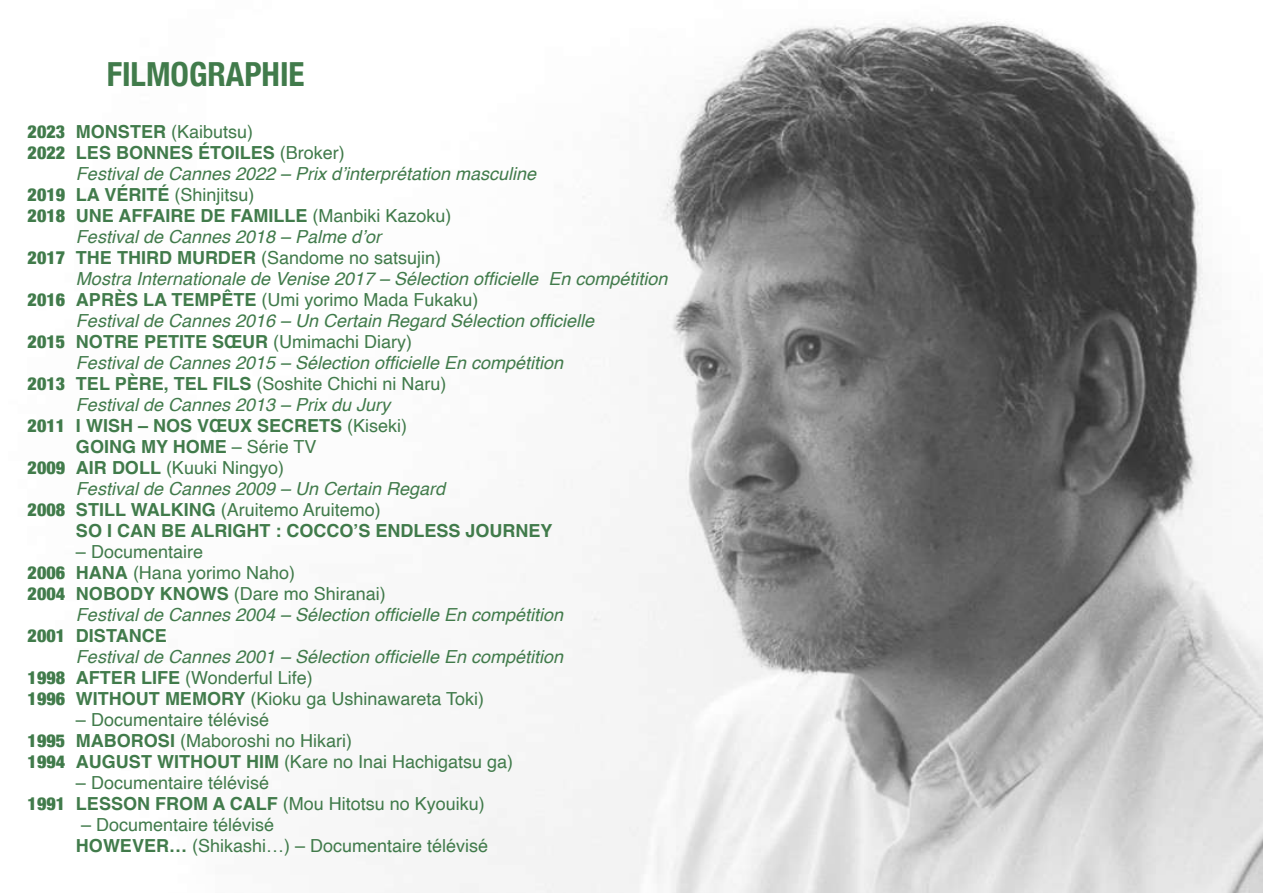
<style>
.page{position:relative;width:1263px;height:893px;background:#fff}
.page>*{position:absolute;margin:0;border:0;box-sizing:border-box;transform-origin:0 0}
.t1{font:700 condensed 33.15px "Helvetica Neue";color:#417b4b}
.t2{font:italic 18px/21px "Helvetica";color:#417b4b}
.t3{font:18px/21px "Helvetica";color:#417b4b}
.t4{font:900 condensed 18px/21px "Helvetica Neue";color:#417b4b}
.t5{font:700 18px "Helvetica";color:#417b4b}
.s1{font-weight:700;font-style:normal}
.s2{font-style:normal}
.s3{font-weight:700}
</style>
<div class="page">
<img style="left:396px;top:21px;width:867px;height:872px">
<p class="t4" style="left:28px;top:120px;width:39px">2023<br>2022</p>
<p class="t4" style="left:28px;top:183px;width:39px">2019<br>2018</p>
<p class="t4" style="left:28px;top:246px;width:39px">2017</p>
<p class="t4" style="left:28px;top:288px;width:39px">2016</p>
<p class="t4" style="left:28px;top:330px;width:39px">2015</p>
<p class="t4" style="left:28px;top:372px;width:39px">2013</p>
<p class="t4" style="left:28px;top:414px;width:39px">2011</p>
<p class="t4" style="left:28px;top:456px;width:39px">2009</p>
<p class="t4" style="left:28px;top:498px;width:39px">2008</p>
<p class="t4" style="left:28px;top:561px;width:39px">2006<br>2004</p>
<p class="t4" style="left:28px;top:624px;width:39px">2001</p>
<p class="t4" style="left:28px;top:666px;width:39px">1998<br>1996</p>
<p class="t4" style="left:28px;top:729px;width:39px">1995<br>1994</p>
<p class="t4" style="left:28px;top:792px;width:39px">1991</p>
<h1 class="t1" style="left:107px;top:47px;width:199px">FILMOGRAPHIE</h1>
<p class="t2" style="left:76px;top:122px;width:593px"><span class="s1">MONSTER</span> <span class="s2">(Kaibutsu)<br></span><span class="s1">LES BONNES ÉTOILES</span> <span class="s2">(Broker)<br></span>Festival de Cannes 2022 – Prix d’interprétation masculine<br><span class="s1">LA VÉRITÉ</span> <span class="s2">(Shinjitsu)<br></span><span class="s1">UNE AFFAIRE DE FAMILLE</span> <span class="s2">(Manbiki Kazoku)<br></span>Festival de Cannes 2018 – Palme d’or<br><span class="s1">THE THIRD MURDER</span> <span class="s2">(Sandome no satsujin)<br></span>Mostra Internationale de Venise 2017 – Sélection officielle En compétition <span class="s1">APRÈS LA TEMPÊTE</span> <span class="s2">(Umi yorimo Mada Fukaku)<br></span>Festival de Cannes 2016 – Un Certain Regard Sélection officielle<br><span class="s1">NOTRE PETITE SŒUR</span> <span class="s2">(Umimachi Diary)<br></span>Festival de Cannes 2015 – Sélection officielle En compétition<br><span class="s1">TEL PÈRE, TEL FILS</span> <span class="s2">(Soshite Chichi ni Naru)<br></span>Festival de Cannes 2013 – Prix du Jury<br><span class="s1">I WISH – NOS VŒUX SECRETS</span> <span class="s2">(Kiseki)<br></span><span class="s1">GOING MY HOME</span> <span class="s2">– Série TV<br></span><span class="s1">AIR DOLL</span> <span class="s2">(Kuuki Ningyo)<br></span>Festival de Cannes 2009 – Un Certain Regard<br><span class="s1">STILL WALKING</span> <span class="s2">(Aruitemo Aruitemo)<br></span><span class="s1">SO I CAN BE ALRIGHT : COCCO’S ENDLESS JOURNEY</span></p>
<p class="t2" style="left:76px;top:542px;width:489px"><span class="s2">– Documentaire<br></span><span class="s1">HANA</span> <span class="s2">(Hana yorimo Naho)<br></span><span class="s1">NOBODY KNOWS</span> <span class="s2">(Dare mo Shiranai)<br></span>Festival de Cannes 2004 – Sélection officielle En compétition</p>
<p class="t5" style="left:76px;top:625px;width:92px">DISTANCE</p>
<p class="t2" style="left:76px;top:647px;width:489px">Festival de Cannes 2001 – Sélection officielle En compétition<br><span class="s1">AFTER LIFE</span> <span class="s2">(Wonderful Life)<br></span><span class="s1">WITHOUT MEMORY</span> <span class="s2">(Kioku ga Ushinawareta Toki)</span></p>
<p class="t3" style="left:76px;top:710px;width:439px">– Documentaire télévisé<br><span class="s3">MABOROSI</span> (Maboroshi no Hikari)<br><span class="s3">AUGUST WITHOUT HIM</span> (Kare no Inai Hachigatsu ga)</p>
<p class="t3" style="left:76px;top:773px;width:410px">– Documentaire télévisé<br><span class="s3">LESSON FROM A CALF</span> (Mou Hitotsu no Kyouiku)</p>
<p class="t3" style="left:76px;top:815px;width:414px">– Documentaire télévisé<br><span class="s3">HOWEVER…</span> (Shikashi…) – Documentaire télévisé</p>
</div>
